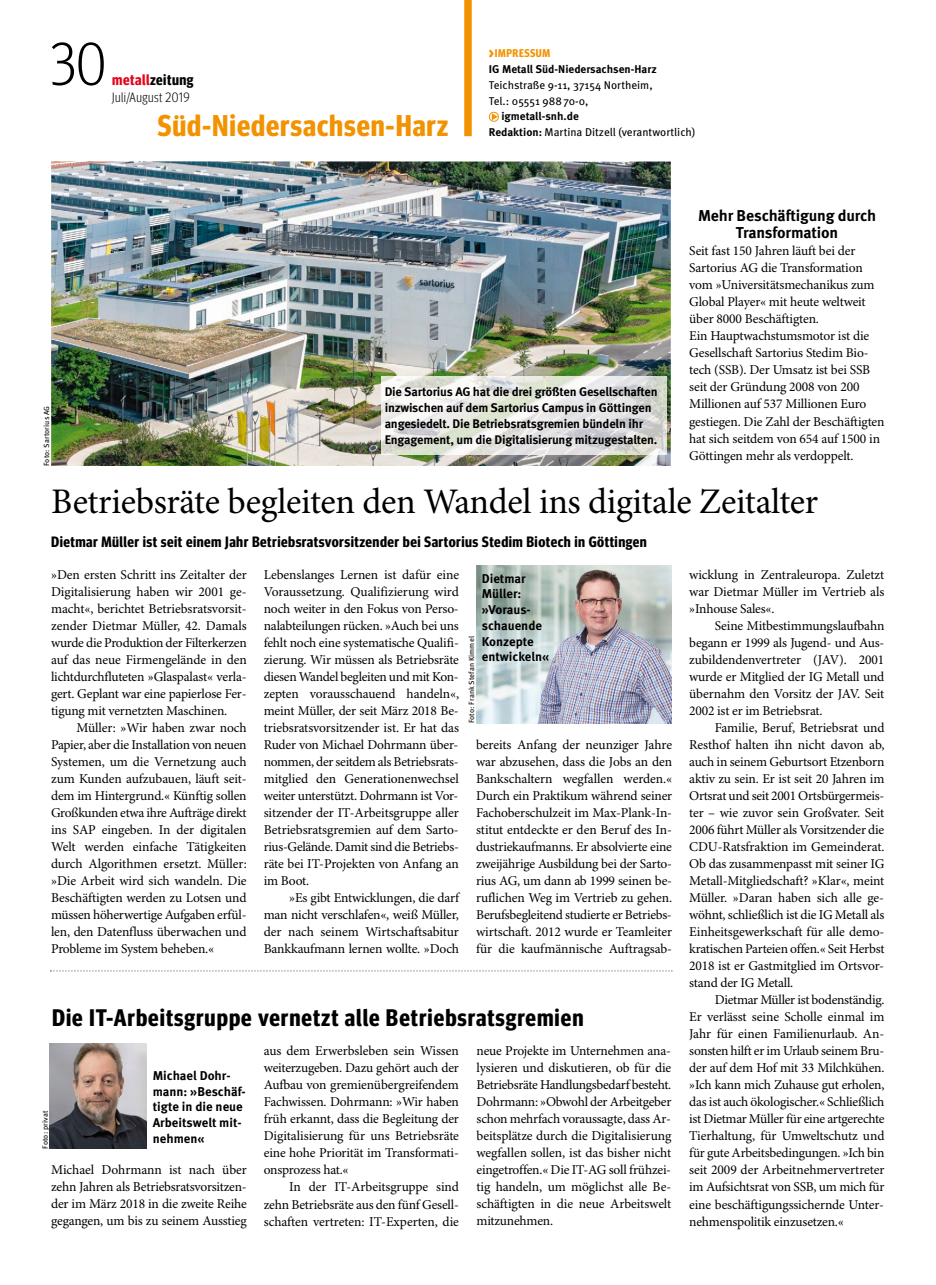
<style>
.page{position:relative;width:936px;height:1285px;background:#fff}
.page>*{position:absolute;margin:0;border:0;box-sizing:border-box;transform-origin:0 0}
.t1{font:300 60px "Meta Headline Cond OT";color:#000}
.t2{font:36px "Minion Pro";letter-spacing:-.01em;color:#000}
.t3{font:700 30px "Meta Headline Cond OT";letter-spacing:.03em;color:#f39200}
.t4{font:700 24px "Meta Headline Cond OT";letter-spacing:.04em;color:#000}
.t5{font:700 15.75px/17px "Meta OT";letter-spacing:-.01em;color:#000;text-align:center}
.t6{font:700 15px "Meta Headline Cond OT";letter-spacing:.03em;color:#000}
.t7{font:13.5px/17px "Minion Pro";letter-spacing:-.01em;color:#000;text-align:justify}
.t8{font:300 13.5px "Meta Headline Cond OT";letter-spacing:.03em;color:#000}
.t9{font:700 12.75px/15.8px "Meta OT";color:#000}
.t10{font:700 12.45px/15.8px "Meta OT";letter-spacing:-.015em;color:#000}
.t11{font:11.25px/15.8px "Meta OT";color:#000}
.t12{font:700 11.25px "Meta OT";color:#000}
.t13{font:700 11.25px "Meta Headline Cond OT";letter-spacing:.05em;color:#f39200}
.t14{font:7.5px "Meta OT";letter-spacing:.015em;color:#000}
.s1{color:#e3051b}
.s2{font-size:15.75px}
.s3{font-weight:700}
</style>
<div class="page">
<div style="left:464px;top:0;width:7px;height:136px;background:#f39200"></div>
<svg style="left:489px;top:112px;width:10px;height:10px"></svg>
<img style="left:51px;top:161px;width:619px;height:305px">
<svg style="left:50px;top:970px;width:622px;height:1px"></svg>
<img style="left:381px;top:376px;width:285px;height:78px">
<img style="left:476px;top:565px;width:195px;height:158px">
<img style="left:50px;top:1043px;width:97px;height:105px">
<h1 class="t1" style="left:50px;top:28px;width:58px">30</h1>
<p class="t6" style="left:112px;top:71px;width:83px"><span class="s1">metall</span>zeitung</p>
<p class="t8" style="left:112px;top:89px;width:79px">Juli/August 2019</p>
<h3 class="t3" style="left:157px;top:107px;width:292px">Süd-Niedersachsen-Harz</h3>
<p class="t13" style="left:489px;top:46px;width:63px"><span class="s2">&gt;</span>IMPRESSUM</p>
<p class="t12" style="left:489px;top:62px;width:169px">IG Metall Süd-Niedersachsen-Harz</p>
<p class="t11" style="left:489px;top:77px;width:165px">Teichstraße 9-11, 37154 Northeim,<br>Tel.: 05551 988 70-0,</p>
<p class="t11" style="left:489px;top:109px;width:208px;text-indent:13px"><span class="s3">igmetall-snh.de<br>Redaktion:</span> Martina Ditzell (verantwortlich)</p>
<p class="t14" style="left:42px;top:466px;width:62px;rotate:-90deg">Foto: Sartorius AG</p>
<p class="t10" style="left:384px;top:384px;width:274px">Die Sartorius AG hat die drei größten Gesellschaften inzwischen auf dem Sartorius Campus in Göttingen angesiedelt. Die Betriebsratsgremien bündeln ihr Engagement, um die Digitalisierung mitzugestalten.</p>
<p class="t5" style="left:698px;top:207px;width:180px">Mehr Beschäftigung durch<br>Transformation</p>
<p class="t7" style="left:689px;top:243px;width:197px;text-align:left">Seit fast 150 Jahren läuft bei der Sartorius AG die Transformation vom »Universitätsmechanikus zum Global Player« mit heute weltweit über 8000 Beschäftigten.<br>Ein Hauptwachstumsmotor ist die Gesellschaft Sartorius Stedim Bio&shy;tech (SSB). Der Umsatz ist bei SSB seit der Gründung 2008 von 200<br>Millionen auf 537 Millionen Euro gestiegen. Die Zahl der Beschäftigten hat sich seitdem von 654 auf 1500 in Göttingen mehr als verdoppelt.</p>
<h2 class="t2" style="left:51px;top:480px;width:768px">Betriebsräte begleiten den Wandel ins digitale Zeitalter</h2>
<p class="t6" style="left:51px;top:533px;width:597px">Dietmar Müller ist seit einem Jahr Betriebsratsvorsitzender bei Sartorius Stedim Biotech in Göttingen</p>
<p class="t7" style="left:51px;top:566px;width:197px">»Den ersten Schritt ins Zeitalter der Digitalisierung haben wir 2001 ge&shy;macht«, berichtet Betriebsratsvorsit&shy;zender Dietmar Müller, 42. Damals wurde die Produktion der Filterkerzen auf das neue Firmengelände in den lichtdurchfluteten »Glaspalast« verla&shy;gert. Geplant war eine papierlose Fer&shy;tigung mit vernetzten Maschinen.</p>
<p class="t7" style="left:51px;top:719px;width:197px;text-indent:26px">Müller: »Wir haben zwar noch Papier, aber die Installation von neuen Systemen, um die Vernetzung auch zum Kunden aufzubauen, läuft seit&shy;dem im Hintergrund.« Künftig sollen Großkunden etwa ihre Aufträge direkt ins SAP eingeben. In der digitalen Welt werden einfache Tätigkeiten durch Algorithmen ersetzt. Müller: »Die Arbeit wird sich wandeln. Die Beschäftigten werden zu Lotsen und müssen höherwertige Aufgaben erfül&shy;len, den Datenfluss überwachen und Probleme im System beheben.«</p>
<p class="t7" style="left:264px;top:566px;width:197px">Lebenslanges Lernen ist dafür eine Voraussetzung. Qualifizierung wird noch weiter in den Fokus von Perso&shy;nalabteilungen rücken. »Auch bei uns fehlt noch eine systematische Qualifi&shy;zierung. Wir müssen als Betriebsräte diesen Wandel begleiten und mit Kon&shy;zepten vorausschauend handeln«, meint Müller, der seit März 2018 Be&shy;triebsratsvorsitzender ist. Er hat das Ruder von Michael Dohrmann über&shy;nommen, der seitdem als Betriebsrats&shy;mitglied den Generationenwechsel weiter unterstützt. Dohrmann ist Vor&shy;sitzender der IT-Arbeitsgruppe aller Betriebsratsgremien auf dem Sarto&shy;rius-Gelände. Damit sind die Betriebs&shy;räte bei IT-Projekten von Anfang an im Boot.</p>
<p class="t7" style="left:264px;top:889px;width:197px;text-indent:26px">»Es gibt Entwicklungen, die darf man nicht verschlafen«, weiß Müller, der nach seinem Wirtschaftsabitur Bankkaufmann lernen wollte. »Doch</p>
<p class="t9" style="left:481px;top:570px;width:69px">Dietmar<br>Müller: »Voraus&shy;schauende<br>Konzepte entwickeln«</p>
<p class="t14" style="left:467px;top:723px;width:88px;rotate:-90deg">Foto: Frank Stefan Kimmel</p>
<p class="t7" style="left:476px;top:736px;width:198px">bereits Anfang der neunziger Jahre war abzusehen, dass die Jobs an den Bankschaltern wegfallen werden.« Durch ein Praktikum während seiner Fachoberschulzeit im Max-Plank-In&shy;stitut entdeckte er den Beruf des In&shy;dustriekaufmanns. Er absolvierte eine zweijährige Ausbildung bei der Sarto&shy;rius AG, um dann ab 1999 seinen be&shy;ruflichen Weg im Vertrieb zu gehen.<br>Berufsbegleitend studierte er Betriebs&shy;wirtschaft. 2012 wurde er Teamleiter für die kaufmännische Auftragsab-</p>
<h3 class="t4" style="left:52px;top:1002px;width:533px">Die IT-Arbeitsgruppe vernetzt alle Betriebsratsgremien</h3>
<p class="t14" style="left:41px;top:1148px;width:39px;rotate:-90deg">Foto: privat</p>
<p class="t9" style="left:153px;top:1067px;width:95px">Michael Dohr&shy;mann: »Beschäf&shy;tigte in die neue<br>Arbeitswelt mit&shy;nehmen«</p>
<p class="t7" style="left:51px;top:1161px;width:197px">Michael Dohrmann ist nach über zehn Jahren als Betriebsratsvorsitzen&shy;der im März 2018 in die zweite Reihe gegangen, um bis zu seinem Ausstieg</p>
<p class="t7" style="left:264px;top:1042px;width:197px">aus dem Erwerbsleben sein Wissen weiterzugeben. Dazu gehört auch der Aufbau von gremienübergreifendem Fachwissen. Dohrmann: »Wir haben früh erkannt, dass die Begleitung der Digitalisierung für uns Betriebsräte eine hohe Priorität im Transformati&shy;onsprozess hat.«</p>
<p class="t7" style="left:264px;top:1178px;width:197px;text-indent:26px">In der IT-Arbeitsgruppe sind zehn Betriebsräte aus den fünf Gesell&shy;schaften vertreten: IT-Experten, die</p>
<p class="t7" style="left:476px;top:1042px;width:196px">neue Projekte im Unternehmen ana&shy;lysieren und diskutieren, ob für die Betriebsräte Handlungsbedarf besteht.<br>Dohrmann: »Obwohl der Arbeitgeber schon mehrfach voraussagte, dass Ar&shy;beitsplätze durch die Digitalisierung wegfallen sollen, ist das bisher nicht eingetroffen.« Die IT-AG soll frühzei&shy;tig handeln, um möglichst alle Be&shy;schäftigten in die neue Arbeitswelt mitzunehmen.</p>
<p class="t7" style="left:689px;top:566px;width:197px">wicklung in Zentraleuropa. Zuletzt war Dietmar Müller im Vertrieb als »Inhouse Sales«.</p>
<p class="t7" style="left:689px;top:617px;width:197px;text-indent:26px">Seine Mitbestimmungslaufbahn begann er 1999 als Jugend- und Aus&shy;zubildendenvertreter (JAV). 2001 wurde er Mitglied der IG Metall und übernahm den Vorsitz der JAV. Seit 2002 ist er im Betriebsrat.</p>
<p class="t7" style="left:689px;top:719px;width:197px;text-indent:26px">Familie, Beruf, Betriebsrat und Resthof halten ihn nicht davon ab, auch in seinem Geburtsort Etzenborn aktiv zu sein. Er ist seit 20 Jahren im Ortsrat und seit 2001 Ortsbürgermeis&shy;ter – wie zuvor sein Großvater. Seit 2006 führt Müller als Vorsitzender die CDU-Ratsfraktion im Gemeinderat.<br>Ob das zusammenpasst mit seiner IG Metall-Mitgliedschaft? »Klar«, meint Müller. »Daran haben sich alle ge&shy;wöhnt, schließlich ist die IG Metall als Einheitsgewerkschaft für alle demo&shy;kratischen Parteien offen.« Seit Herbst 2018 ist er Gastmitglied im Ortsvor&shy;stand der IG Metall.</p>
<p class="t7" style="left:689px;top:991px;width:197px;text-indent:26px">Dietmar Müller ist bodenständig.<br>Er verlässt seine Scholle einmal im Jahr für einen Familienurlaub. An&shy;sonsten hilft er im Urlaub seinem Bru&shy;der auf dem Hof mit 33 Milchkühen. »Ich kann mich Zuhause gut erholen, das ist auch ökologischer.« Schließlich ist Dietmar Müller für eine artgerechte Tierhaltung, für Umweltschutz und für gute Arbeitsbedingungen. »Ich bin seit 2009 der Arbeitnehmervertreter im Aufsichtsrat von SSB, um mich für eine beschäftigungssichernde Unter&shy;nehmenspolitik einzusetzen.«</p>
</div>
